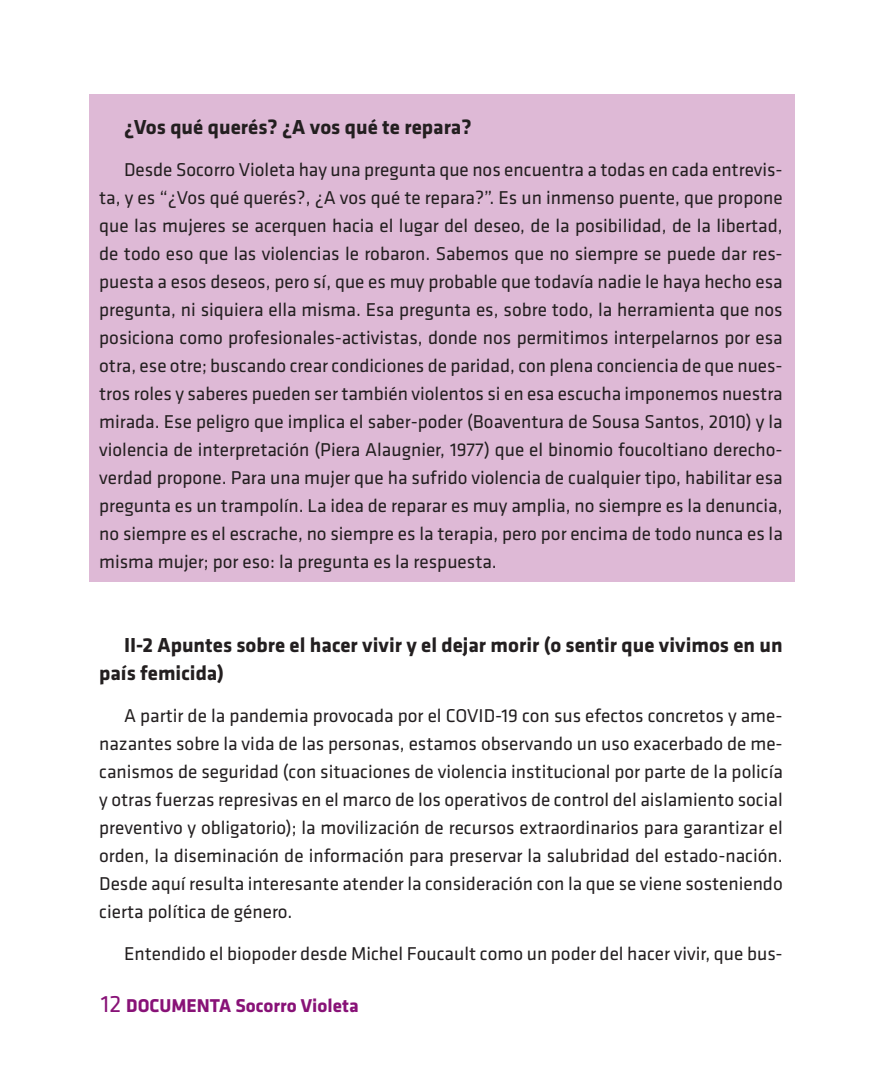
<style>
.page{position:relative;width:882px;height:1071px;background:#fff}
.page>*{position:absolute;margin:0;border:0;box-sizing:border-box;transform-origin:0 0}
.t1{font:700 21px/28px "Klavika";color:#231f20}
.t2{font:19.25px/28px "Klavika";color:#231f20;text-align:justify}
.t3{font:700 19.25px "Klavika";color:#881277}
.s1{font-weight:400;font-size:24.5px}
</style>
<div class="page">
<div style="left:89px;top:94px;width:706px;height:488px;background:#deb9d6"></div>
<p class="t1" style="left:124px;top:113px;width:349px">¿Vos qué querés? ¿A vos qué te repara?</p>
<p class="t2" style="left:99px;top:156px;width:685px;text-indent:25px">Desde Socorro Violeta hay una pregunta que nos encuentra a todas en cada entrevis&shy;ta, y es “¿Vos qué querés?, ¿A vos qué te repara?”. Es un inmenso puente, que propone que las mujeres se acerquen hacia el lugar del deseo, de la posibilidad, de la libertad, de todo eso que las violencias le robaron. Sabemos que no siempre se puede dar res&shy;puesta a esos deseos, pero sí, que es muy probable que todavía nadie le haya hecho esa pregunta, ni siquiera ella misma. Esa pregunta es, sobre todo, la herramienta que nos posiciona como profesionales-activistas, donde nos permitimos interpelarnos por esa otra, ese otre; buscando crear condiciones de paridad, con plena conciencia de que nues&shy;tros roles y saberes pueden ser también violentos si en esa escucha imponemos nuestra mirada. Ese peligro que implica el saber-poder (Boaventura de Sousa Santos, 2010) y la violencia de interpretación (Piera Alaugnier, 1977) que el binomio foucoltiano derecho&shy;verdad propone. Para una mujer que ha sufrido violencia de cualquier tipo, habilitar esa pregunta es un trampolín. La idea de reparar es muy amplia, no siempre es la denuncia, no siempre es el escrache, no siempre es la terapia, pero por encima de todo nunca es la misma mujer; por eso: la pregunta es la respuesta.</p>
<p class="t1" style="left:99px;top:631px;width:685px;text-indent:25px">II-2 Apuntes sobre el hacer vivir y el dejar morir (o sentir que vivimos en un país femicida)</p>
<p class="t2" style="left:99px;top:702px;width:685px;text-indent:25px">A partir de la pandemia provocada por el COVID-19 con sus efectos concretos y ame&shy;nazantes sobre la vida de las personas, estamos observando un uso exacerbado de me&shy;canismos de seguridad (con situaciones de violencia institucional por parte de la policía y otras fuerzas represivas en el marco de los operativos de control del aislamiento social preventivo y obligatorio); la movilización de recursos extraordinarios para garantizar el orden, la diseminación de información para preservar la salubridad del estado-nación.<br>Desde aquí resulta interesante atender la consideración con la que se viene sosteniendo cierta política de género.</p>
<p class="t2" style="left:124px;top:940px;width:660px">Entendido el biopoder desde Michel Foucault como un poder del hacer vivir, que bus-</p>
<p class="t3" style="left:101px;top:996px;width:259px"><span class="s1">12</span> DOCUMENTA Socorro Violeta</p>
</div>
